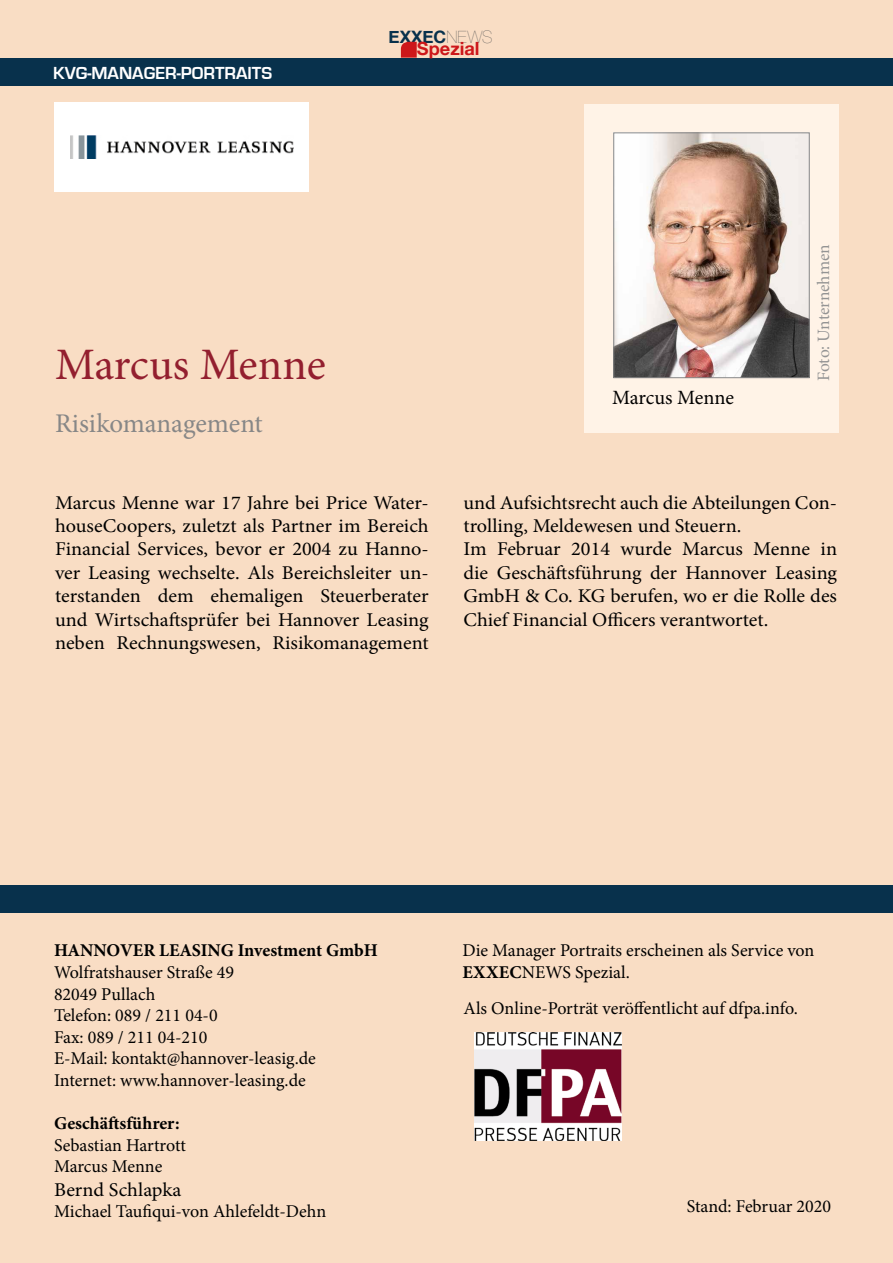
<style>
.page{position:relative;width:893px;height:1263px;background:#f9ddc4}
.page>*{position:absolute;margin:0;border:0;box-sizing:border-box;transform-origin:0 0}
.t1{font:45px "Minion Pro";letter-spacing:-.005em;color:#931f2f}
.t2{font:27px "Minion Pro";letter-spacing:-.005em;color:#878787}
.t3{font:20.25px "Minion Pro";letter-spacing:-.005em;color:#000}
.t4{font:19.5px/23.4px "Minion Pro";color:#000;text-align:justify;scale:1.04 1}
.t5{font:700 18.15px "Helvetica Neue";color:#cd171a}
.t6{font:18px/21.6px "Minion Pro";color:#000}
.t7{font:700 18px "Minion Pro";letter-spacing:-.005em;color:#000}
.t8{font:700 18px "Eurostile";color:#fff}
.t9{font:17.4px "Minion Pro";letter-spacing:-.005em;color:#949494}
.t10{font:700 17.1px "Helvetica Neue";color:#08314c}
.s1{font-weight:200;color:#575756}
.s2{font-weight:700}
</style>
<div class="page">
<div style="left:0;top:58px;width:893px;height:28px;background:#08314c"></div>
<svg style="left:401px;top:42px;width:16px;height:16px"></svg>
<div style="left:584px;top:104px;width:255px;height:329px;background:#fff3e7"></div>
<img style="left:615px;top:135px;width:193px;height:241px">
<div style="left:613px;top:133px;width:197px;height:245px;border:1px solid #878787"></div>
<div style="left:54px;top:102px;width:255px;height:89px;background:#fff"></div>
<img style="left:70px;top:135px;width:223px;height:23px">
<div style="left:0;top:885px;width:893px;height:28px;background:#08314c"></div>
<img style="left:474px;top:1033px;width:147px;height:108px">
<p class="t8" style="left:53px;top:63px;width:221px">KVG-MANAGER-PORTRAITS</p>
<p class="t10" style="left:389px;top:24px;width:106px">EXXEC<span class="s1">NEWS</span></p>
<p class="t5" style="left:417px;top:34px;width:64px">Spezial</p>
<h1 class="t1" style="left:55px;top:335px;width:272px">Marcus Menne</h1>
<h2 class="t2" style="left:55px;top:405px;width:209px">Risikomanagement</h2>
<p class="t3" style="left:612px;top:384px;width:124px">Marcus Menne</p>
<p class="t9" style="left:812px;top:381px;width:138px;rotate:-90deg">Foto: Unternehmen</p>
<p class="t4" style="left:55px;top:491px;width:361px">Marcus Menne war 17 Jahre bei Price Water&shy;houseCoopers, zuletzt als Partner im Bereich Financial Services, bevor er 2004 zu Hanno&shy;ver Leasing wechselte. Als Bereichsleiter un&shy;terstanden dem ehemaligen Steuerberater und Wirtschaftsprüfer bei Hannover Leasing neben Rechnungswesen, Risikomanagement</p>
<p class="t4" style="left:463px;top:491px;width:361px;text-align:left">und Aufsichtsrecht auch die Abteilungen Con&shy;trolling, Meldewesen und Steuern.<br>Im Februar 2014 wurde Marcus Menne in die Geschäftsführung der Hannover Leasing GmbH &amp; Co. KG berufen, wo er die Rolle des Chief Financial Officers verantwortet.</p>
<p class="t6" style="left:462px;top:940px;width:353px">Die Manager Portraits erscheinen als Service von<br><span class="s2">EXXEC</span>NEWS Spezial.</p>
<p class="t7" style="left:54px;top:938px;width:325px">HANNOVER LEASING Investment GmbH</p>
<p class="t6" style="left:54px;top:961px;width:263px">Wolfratshauser Straße 49<br>82049 Pullach<br>Telefon: 089 / 211 04-0<br>Fax: 089 / 211 04-210<br>E-Mail: kontakt@hannover-leasig.de<br>Internet: www.hannover-leasing.de</p>
<p class="t7" style="left:54px;top:1111px;width:127px">Geschäftsführer:</p>
<p class="t6" style="left:54px;top:1134px;width:133px">Sebastian Hartrott<br>Marcus Menne</p>
<p class="t4" style="left:54px;top:1178px;width:124px">Bernd Schlapka</p>
<p class="t6" style="left:54px;top:1201px;width:274px">Michael Taufiqui-von Ahlefeldt-Dehn</p>
<p class="t6" style="left:687px;top:1196px;width:146px">Stand: Februar 2020</p>
<p class="t6" style="left:463px;top:997px;width:336px">Als Online-Porträt veröffentlicht auf dfpa.info.</p>
</div>
